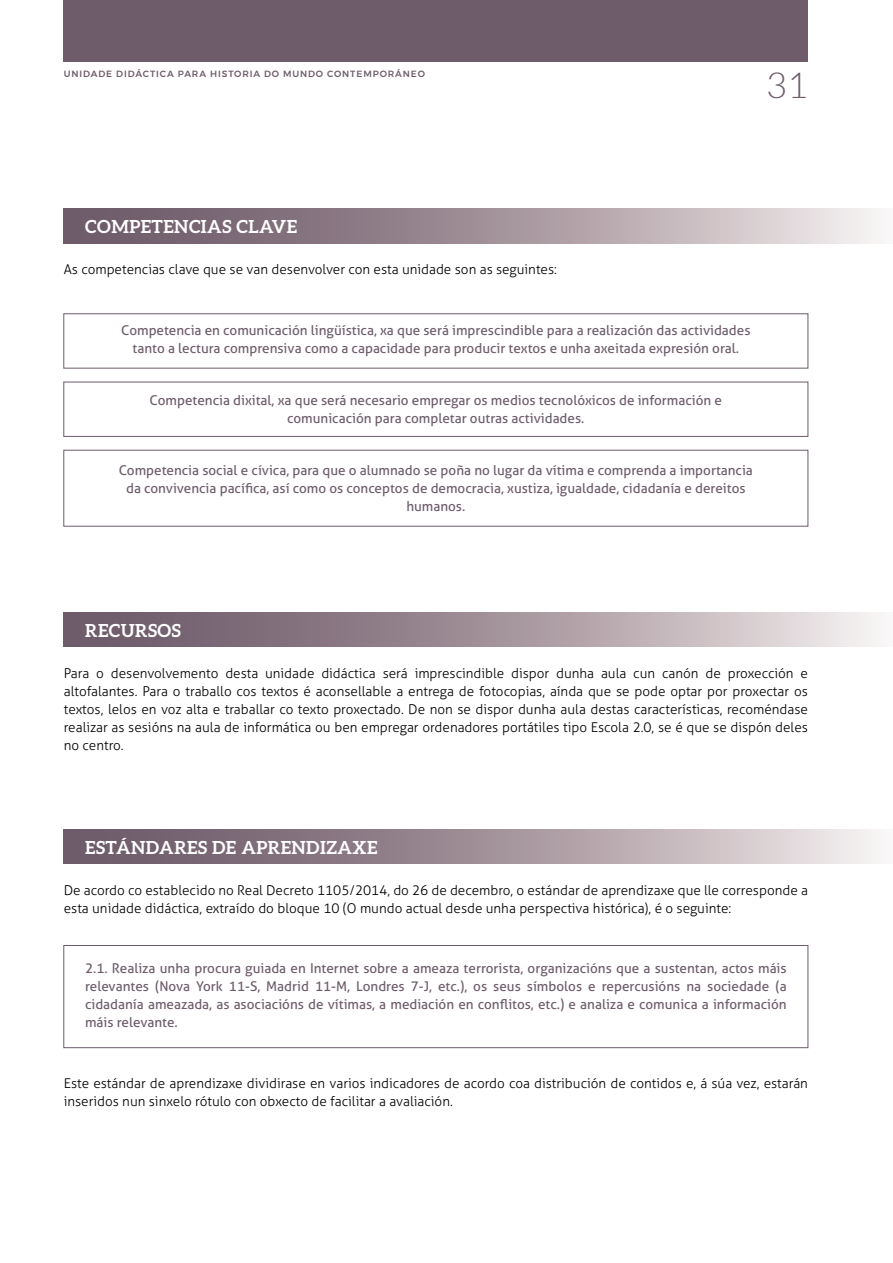
<style>
.page{position:relative;width:893px;height:1263px;background:#fff}
.page>*{position:absolute;margin:0;border:0;box-sizing:border-box;transform-origin:0 0}
.t1{font:300 36px "Lato";color:#6e5c6b}
.t2{font:700 18px "Aleo";letter-spacing:.025em;color:#fff}
.credit_text{font:300 13.5px/18px "Aller";color:#000}
.credit_text-2{font:13.5px/18px "Aller";color:#6e5c6b;text-align:center}
.t3{font:500 9px "Montserrat";letter-spacing:.1em;color:#6e5c6b}
</style>
<div class="page">
<div style="left:64px;top:0;width:744px;height:62px;background:#6e5c6b"></div>
<div style="left:63px;top:313px;width:745px;height:55px;border:1px solid #6e5c6b"></div>
<div style="left:63px;top:382px;width:745px;height:55px;border:1px solid #6e5c6b"></div>
<div style="left:63px;top:450px;width:745px;height:76px;border:1px solid #6e5c6b"></div>
<div style="left:63px;top:945px;width:745px;height:103px;border:1px solid #6e5c6b"></div>
<svg style="left:64px;top:209px;width:816px;height:34px;background:#a4969e"></svg>
<svg style="left:64px;top:612px;width:816px;height:35px;background:#a5969e"></svg>
<svg style="left:64px;top:829px;width:816px;height:35px;background:#a5969e"></svg>
<p class="t3" style="left:64px;top:66px;width:363px">UNIDADE DIDÁCTICA PARA HISTORIA DO MUNDO CONTEMPORÁNEO</p>
<h1 class="t1" style="left:766px;top:66px;width:43px">31</h1>
<p class="t2" style="left:85px;top:216px;width:213px">COMPETENCIAS CLAVE</p>
<p class="credit_text" style="left:64px;top:260px;width:495px">As competencias clave que se van desenvolver con esta unidade son as seguintes:</p>
<p class="credit_text-2" style="left:121px;top:321px;width:631px">Competencia en comunicación lingüística, xa que será imprescindible para a realización das actividades tanto a lectura comprensiva como a capacidade para producir textos e unha axeitada expresión oral.</p>
<p class="credit_text-2" style="left:150px;top:391px;width:574px">Competencia dixital, xa que será necesario empregar os medios tecnolóxicos de información e comunicación para completar outras actividades.</p>
<p class="credit_text-2" style="left:119px;top:461px;width:636px">Competencia social e cívica, para que o alumnado se poña no lugar da vítima e comprenda a importancia da convivencia pacífica, así como os conceptos de democracia, xustiza, igualdade, cidadanía e dereitos humanos.</p>
<p class="t2" style="left:85px;top:620px;width:97px">RECURSOS</p>
<p class="credit_text" style="left:64px;top:664px;width:746px;text-align:justify">Para o desenvolvemento desta unidade didáctica será imprescindible dispor dunha aula cun canón de proxección e altofalantes. Para o traballo cos textos é aconsellable a entrega de fotocopias, aínda que se pode optar por proxectar os textos, lelos en voz alta e traballar co texto proxectado. De non se dispor dunha aula destas características, recoméndase realizar as sesións na aula de informática ou ben empregar ordenadores portátiles tipo Escola 2.0, se é que se dispón deles no centro.</p>
<p class="t2" style="left:85px;top:837px;width:294px">ESTÁNDARES DE APRENDIZAXE</p>
<p class="credit_text" style="left:64px;top:881px;width:746px">De acordo co establecido no Real Decreto 1105/2014, do 26 de decembro, o estándar de aprendizaxe que lle corresponde a esta unidade didáctica, extraído do bloque 10 (O mundo actual desde unha perspectiva histórica), é o seguinte:</p>
<p class="credit_text-2" style="left:85px;top:959px;width:703px;text-align:justify">2.1. Realiza unha procura guiada en Internet sobre a ameaza terrorista, organizacións que a sustentan, actos máis relevantes (Nova York 11-S, Madrid 11-M, Londres 7-J, etc.), os seus símbolos e repercusións na sociedade (a cidadanía ameazada, as asociacións de vítimas, a mediación en conflitos, etc.) e analiza e comunica a información máis relevante.</p>
<p class="credit_text" style="left:64px;top:1074px;width:746px">Este estándar de aprendizaxe dividirase en varios indicadores de acordo coa distribución de contidos e, á súa vez, estarán inseridos nun sinxelo rótulo con obxecto de facilitar a avaliación.</p>
</div>
